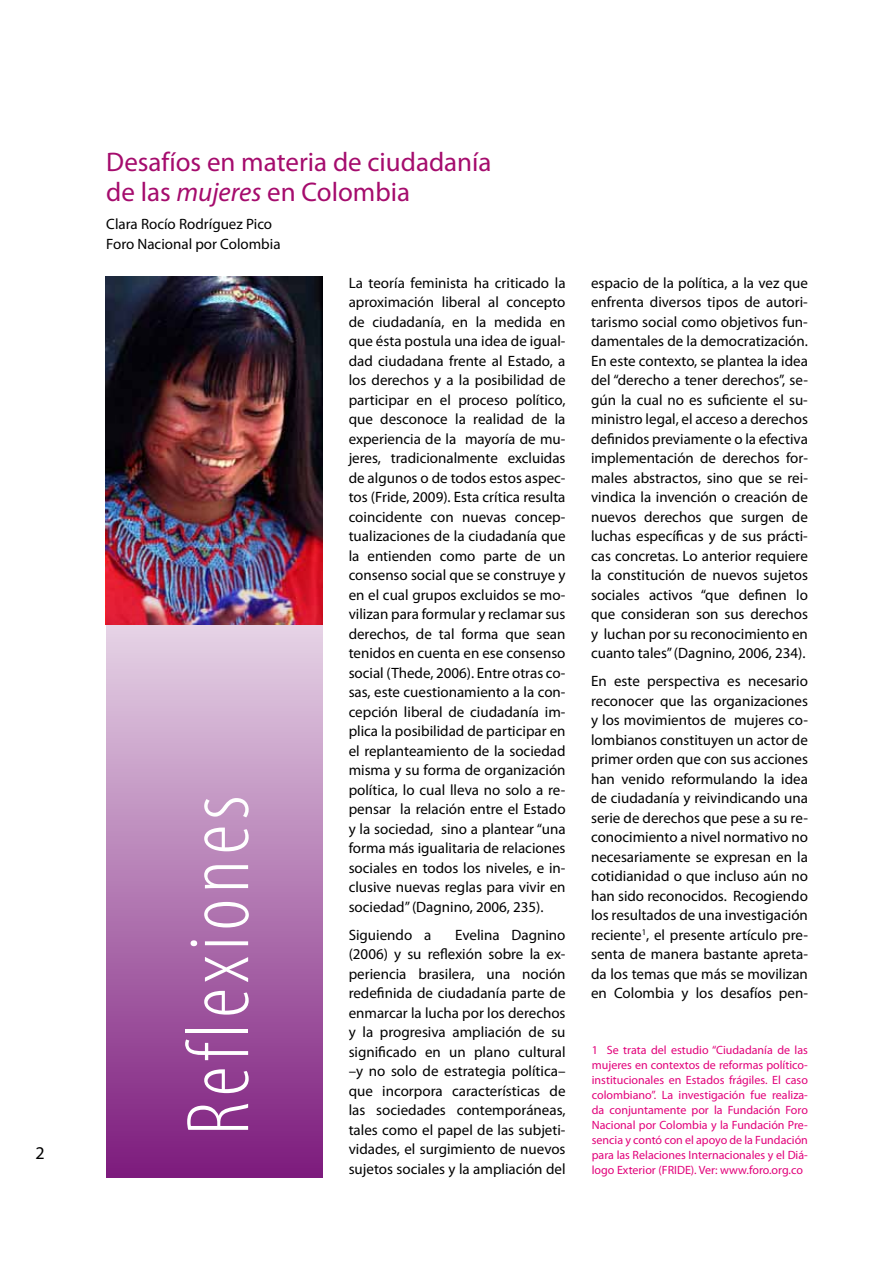
<style>
.page{position:relative;width:893px;height:1263px;background:#fff}
.page>*{position:absolute;margin:0;border:0;box-sizing:border-box;transform-origin:0 0}
.t1{font:300 condensed 90px "Myriad Pro";letter-spacing:.06em;color:#fff}
.t2{font:27px/30px "Myriad Pro";color:#a50c6d}
.t3{font:18px "Myriad Pro";color:#000}
.t4{font:15px/19.5px "Myriad Pro";color:#000;text-align:justify}
.t5{font:12px/15px "Myriad Pro";color:#e2007a;text-align:justify}
.s1{font-style:italic}
</style>
<div class="page">
<img style="left:105px;top:276px;width:217px;height:348px">
<img style="left:106px;top:501px;width:216px;height:677px">
<p class="t3" style="left:35px;top:1142px;width:11px">2</p>
<h2 class="t2" style="left:106px;top:147px;width:387px">Desafíos en materia de ciudadanía de las <span class="s1">mujeres</span> en Colombia</h2>
<p class="t4" style="left:106px;top:214px;width:176px">Clara Rocío Rodríguez Pico<br>Foro Nacional por Colombia</p>
<p class="t4" style="left:349px;top:273px;width:218px">La teoría feminista ha criticado la aproximación liberal al concepto de ciudadanía, en la medida en que ésta postula una idea de igual&shy;dad ciudadana frente al Estado, a los derechos y a la posibilidad de participar en el proceso político, que desconoce la realidad de la experiencia de la mayoría de mu&shy;jeres, tradicionalmente excluidas de algunos o de todos estos aspec&shy;tos (Fride, 2009). Esta crítica resulta coincidente con nuevas concep&shy;tualizaciones de la ciudadanía que la entienden como parte de un consenso social que se construye y en el cual grupos excluidos se mo&shy;vilizan para formular y reclamar sus derechos, de tal forma que sean tenidos en cuenta en ese consenso social (Thede, 2006). Entre otras co&shy;sas, este cuestionamiento a la con&shy;cepción liberal de ciudadanía im&shy;plica la posibilidad de participar en el replanteamiento de la sociedad misma y su forma de organización política, lo cual lleva no solo a re&shy;pensar la relación entre el Estado y la sociedad, sino a plantear “una forma más igualitaria de relaciones sociales en todos los niveles, e in&shy;clusive nuevas reglas para vivir en sociedad” (Dagnino, 2006, 235).</p>
<p class="t4" style="left:349px;top:925px;width:84px">Siguiendo a</p>
<h1 class="t1" style="left:165px;top:1135px;width:341px;rotate:-90deg">Reflexiones</h1>
<p class="t4" style="left:349px;top:925px;width:218px;text-indent:107px">Evelina Dagnino (2006) y su reflexión sobre la ex&shy;periencia brasilera, una noción redefinida de ciudadanía parte de enmarcar la lucha por los derechos y la progresiva ampliación de su significado en un plano cultural –y no solo de estrategia política– que incorpora características de las sociedades contemporáneas, tales como el papel de las subjeti&shy;vidades, el surgimiento de nuevos sujetos sociales y la ampliación del</p>
<p class="t4" style="left:591px;top:273px;width:218px">espacio de la política, a la vez que enfrenta diversos tipos de autori&shy;tarismo social como objetivos fun&shy;damentales de la democratización.<br>En este contexto, se plantea la idea del “derecho a tener derechos”, se&shy;gún la cual no es suficiente el su&shy;ministro legal, el acceso a derechos definidos previamente o la efectiva implementación de derechos for&shy;males abstractos, sino que se rei&shy;vindica la invención o creación de nuevos derechos que surgen de luchas específicas y de sus prácti&shy;cas concretas. Lo anterior requiere la constitución de nuevos sujetos sociales activos “que definen lo que consideran son sus derechos y luchan por su reconocimiento en cuanto tales” (Dagnino, 2006, 234).</p>
<p class="t4" style="left:591px;top:671px;width:218px">En este perspectiva es necesario reconocer que las organizaciones y los movimientos de mujeres co&shy;lombianos constituyen un actor de primer orden que con sus acciones han venido reformulando la idea de ciudadanía y reivindicando una serie de derechos que pese a su re&shy;conocimiento a nivel normativo no necesariamente se expresan en la cotidianidad o que incluso aún no han sido reconocidos. Recogiendo los resultados de una investigación reciente<sup>1</sup>, el presente artículo pre&shy;senta de manera bastante apreta&shy;da los temas que más se movilizan en Colombia y los desafíos pen-</p>
<p class="t5" style="left:592px;top:1042px;width:218px">1 Se trata del estudio “Ciudadanía de las mujeres en contextos de reformas político&shy;institucionales en Estados frágiles. El caso colombiano”. La investigación fue realiza&shy;da conjuntamente por la Fundación Foro Nacional por Colombia y la Fundación Pre&shy;sencia y contó con el apoyo de la Fundación para las Relaciones Internacionales y el Diá&shy;logo Exterior (FRIDE). Ver: www.foro.org.co</p>
</div>
